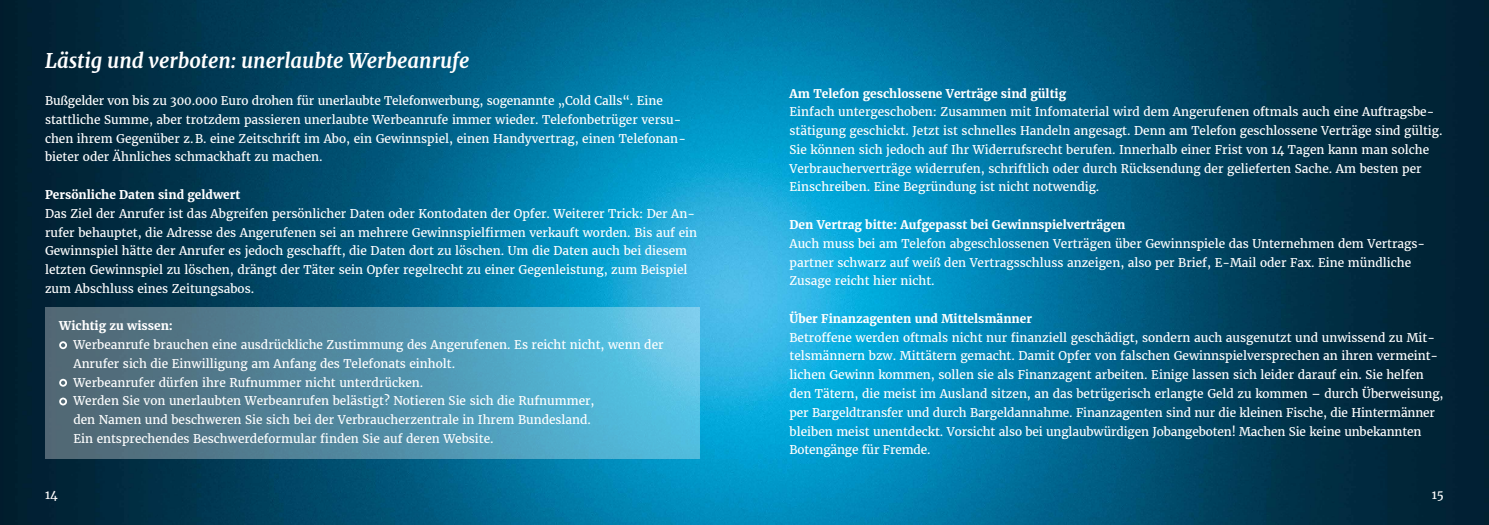
<style>
.page{position:relative;width:1489px;height:525px;background:#fff}
.page>*{position:absolute;margin:0;border:0;box-sizing:border-box;transform-origin:0 0}
.t1{font:italic 700 20px "Merriweather";color:#fff}
.t2{font:11.88px/18.8px "Merriweather";color:#fff}
.t3{font:700 11.88px "Merriweather";color:#fff}
</style>
<div class="page">
<img style="left:0;top:0;width:1488px;height:524px">
<svg style="left:45px;top:307px;width:654px;height:152px;background:#5291a9"></svg>
<svg style="left:59px;top:341px;width:8px;height:8px"></svg>
<svg style="left:59px;top:378px;width:8px;height:8px"></svg>
<svg style="left:59px;top:397px;width:8px;height:8px"></svg>
<h1 class="t1" style="left:45px;top:48px;width:426px">Lästig und verboten: unerlaubte Werbeanrufe</h1>
<p class="t2" style="left:45px;top:91px;width:642px">Bußgelder von bis zu 300.000 Euro drohen für unerlaubte Telefonwerbung, sogenannte „Cold Calls“. Eine stattliche Summe, aber trotzdem passieren unerlaubte Werbeanrufe immer wieder. Telefonbetrüger versu&shy;chen ihrem Gegenüber z.B. eine Zeitschrift im Abo, ein Gewinnspiel, einen Handyvertrag, einen Telefonan&shy;bieter oder Ähnliches schmackhaft zu machen.</p>
<p class="t3" style="left:45px;top:187px;width:197px">Persönliche Daten sind geldwert</p>
<p class="t2" style="left:45px;top:204px;width:653px">Das Ziel der Anrufer ist das Abgreifen persönlicher Daten oder Kontodaten der Opfer. Weiterer Trick: Der An&shy;rufer behauptet, die Adresse des Angerufenen sei an mehrere Gewinnspielfirmen verkauft worden. Bis auf ein Gewinnspiel hätte der Anrufer es jedoch geschafft, die Daten dort zu löschen. Um die Daten auch bei diesem letzten Gewinnspiel zu löschen, drängt der Täter sein Opfer regelrecht zu einer Gegenleistung, zum Beispiel zum Abschluss eines Zeitungsabos.</p>
<p class="t3" style="left:59px;top:318px;width:115px">Wichtig zu wissen:</p>
<p class="t2" style="left:73px;top:335px;width:591px">Werbeanrufe brauchen eine ausdrückliche Zustimmung des Angerufenen. Es reicht nicht, wenn der Anrufer sich die Einwilligung am Anfang des Telefonats einholt.<br>Werbeanrufer dürfen ihre Rufnummer nicht unterdrücken.<br>Werden Sie von unerlaubten Werbeanrufen belästigt? Notieren Sie sich die Rufnummer,<br>den Namen und beschweren Sie sich bei der Verbraucherzentrale in Ihrem Bundesland.<br>Ein entsprechendes Beschwerdeformular finden Sie auf deren Website.</p>
<p class="t3" style="left:789px;top:86px;width:278px">Am Telefon geschlossene Verträge sind gültig</p>
<p class="t2" style="left:789px;top:103px;width:654px">Einfach untergeschoben: Zusammen mit Infomaterial wird dem Angerufenen oftmals auch eine Auftragsbe&shy;stätigung geschickt. Jetzt ist schnelles Handeln angesagt. Denn am Telefon geschlossene Verträge sind gültig.<br>Sie können sich jedoch auf Ihr Widerrufsrecht berufen. Innerhalb einer Frist von 14 Tagen kann man solche Verbraucherverträge widerrufen, schriftlich oder durch Rücksendung der gelieferten Sache. Am besten per Einschreiben. Eine Begründung ist nicht notwendig.</p>
<p class="t3" style="left:789px;top:217px;width:337px">Den Vertrag bitte: Aufgepasst bei Gewinnspielverträgen</p>
<p class="t2" style="left:789px;top:234px;width:637px">Auch muss bei am Telefon abgeschlossenen Verträgen über Gewinnspiele das Unternehmen dem Vertrags&shy;partner schwarz auf weiß den Vertragsschluss anzeigen, also per Brief, E-Mail oder Fax. Eine mündliche<br>Zusage reicht hier nicht.</p>
<p class="t3" style="left:789px;top:311px;width:244px">Über Finanzagenten und Mittelsmänner</p>
<p class="t2" style="left:789px;top:328px;width:655px">Betroffene werden oftmals nicht nur finanziell geschädigt, sondern auch ausgenutzt und unwissend zu Mit&shy;telsmännern bzw. Mittätern gemacht. Damit Opfer von falschen Gewinnspielversprechen an ihren vermeint&shy;lichen Gewinn kommen, sollen sie als Finanzagent arbeiten. Einige lassen sich leider darauf ein. Sie helfen den Tätern, die meist im Ausland sitzen, an das betrügerisch erlangte Geld zu kommen – durch Überweisung, per Bargeldtransfer und durch Bargeldannahme. Finanzagenten sind nur die kleinen Fische, die Hintermänner bleiben meist unentdeckt. Vorsicht also bei unglaubwürdigen Jobangeboten! Machen Sie keine unbekannten Botengänge für Fremde.</p>
<p class="t2" style="left:45px;top:485px;width:14px">14</p>
<p class="t2" style="left:1431px;top:485px;width:14px">15</p>
</div>
